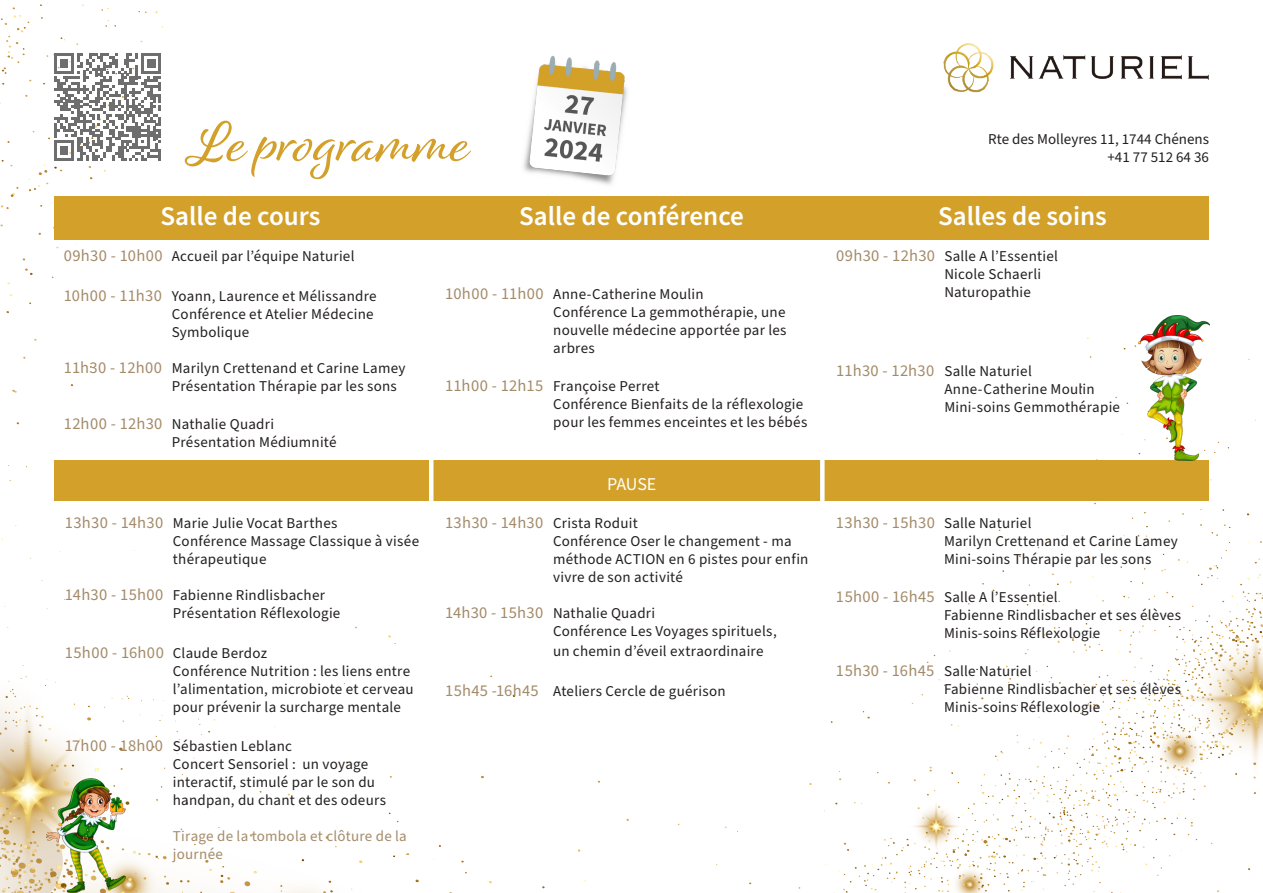
<style>
.page{position:relative;width:1263px;height:893px;background:#fff}
.page>*{position:absolute;margin:0;border:0;box-sizing:border-box;transform-origin:0 0}
.t1{font:60px "Alisha";color:#d3a029}
.t2{font:600 27px "Source Sans Pro";color:#fff}
.t3{font:18px "Source Sans Pro";letter-spacing:-.015em;color:#fff}
.t4{font:15px/18px "Source Sans Pro";letter-spacing:.015em;color:#231f20}
.t5{font:15px/18px "Source Sans Pro";letter-spacing:.015em;color:#a48b6a}
.s1{font-size:16.5px;color:#a48b6a}
</style>
<div class="page">
<img style="left:0;top:3px;width:1263px;height:890px">
<div style="left:54px;top:196px;width:1155px;height:43px;background:#d3a029"></div>
<img style="left:928px;top:15px;width:306px;height:81px">
<div style="left:54px;top:460px;width:1155px;height:41px;background:#d3a029"></div>
<hr style="left:429px;top:248px;width:4px;height:644px;background:#fff">
<div style="left:820px;top:248px;width:5px;height:644px;background:#fff"></div>
<svg style="left:54px;top:53px;width:107px;height:108px"></svg>
<img style="left:504px;top:40px;width:144px;height:156px">
<img style="left:47px;top:778px;width:78px;height:115px">
<img style="left:1139px;top:316px;width:70px;height:144px">
<p class="t1" style="left:189px;top:106px;width:282px">Le programme</p>
<p class="t4" style="left:988px;top:130px;width:222px">Rte des Molleyres 11, 1744 Chénens</p>
<p class="t4" style="left:1107px;top:148px;width:103px">+41 77 512 64 36</p>
<p class="t2" style="left:160px;top:198px;width:162px">Salle de cours</p>
<p class="t2" style="left:519px;top:198px;width:226px">Salle de conférence</p>
<p class="t2" style="left:938px;top:198px;width:170px">Salles de soins</p>
<p class="t4" style="left:64px;top:248px;width:292px"><span class="s1">09h30 - 10h00</span> Accueil par l’équipe Naturiel</p>
<p class="t4" style="left:64px;top:287px;width:314px"><span class="s1">10h00 - 11h30</span> Yoann, Laurence et Mélissandre</p>
<p class="t4" style="left:172px;top:305px;width:203px">Conférence et Atelier Médecine<br>Symbolique</p>
<p class="t4" style="left:64px;top:359px;width:343px"><span class="s1">11h30 - 12h00</span> Marilyn Crettenand et Carine Lamey</p>
<p class="t4" style="left:172px;top:377px;width:227px">Présentation Thérapie par les sons</p>
<p class="t4" style="left:172px;top:415px;width:166px;text-indent:-108px"><span class="s1">12h00 - 12h30</span> Nathalie Quadri<br>Présentation Médiumnité</p>
<p class="t4" style="left:173px;top:515px;width:248px;text-indent:-108px"><span class="s1">13h30 - 14h30</span> Marie Julie Vocat Barthes<br>Conférence Massage Classique à visée</p>
<p class="t4" style="left:173px;top:551px;width:95px">thérapeutique</p>
<p class="t4" style="left:173px;top:587px;width:169px;text-indent:-108px"><span class="s1">14h30 - 15h00</span> Fabienne Rindlisbacher<br>Présentation Réflexologie</p>
<p class="t4" style="left:65px;top:644px;width:204px"><span class="s1">15h00 - 16h00</span> Claude Berdoz</p>
<p class="t4" style="left:173px;top:662px;width:242px">Conférence Nutrition : les liens entre l’alimentation, microbiote et cerveau pour prévenir la surcharge mentale</p>
<p class="t4" style="left:65px;top:738px;width:229px"><span class="s1">17h00 - 18h00</span> Sébastien Leblanc</p>
<p class="t4" style="left:173px;top:756px;width:215px">Concert Sensoriel : un voyage interactif, stimulé par le son du handpan, du chant et des odeurs</p>
<p class="t5" style="left:173px;top:828px;width:235px">Tirage de la tombola et clôture de la journée</p>
<p class="t4" style="left:553px;top:285px;width:235px;text-indent:-108px"><span class="s1">10h00 - 11h00</span> Anne-Catherine Moulin<br>Conférence La gemmothérapie, une nouvelle médecine apportée par les arbres</p>
<p class="t4" style="left:445px;top:377px;width:216px"><span class="s1">11h00 - 12h15</span> Françoise Perret</p>
<p class="t4" style="left:553px;top:395px;width:256px">Conférence Bienfaits de la réflexologie pour les femmes enceintes et les bébés</p>
<p class="t3" style="left:607px;top:472px;width:51px">PAUSE</p>
<p class="t4" style="left:553px;top:515px;width:257px;text-indent:-108px"><span class="s1">13h30 - 14h30</span> Crista Roduit<br>Conférence Oser le changement - ma méthode ACTION en 6 pistes pour enfin vivre de son activité</p>
<p class="t4" style="left:445px;top:605px;width:212px"><span class="s1">14h30 - 15h30</span> Nathalie Quadri</p>
<p class="t4" style="left:553px;top:623px;width:225px">Conférence Les Voyages spirituels,</p>
<p class="t4" style="left:553px;top:642px;width:212px">un chemin d’éveil extraordinaire</p>
<p class="t4" style="left:445px;top:682px;width:282px"><span class="s1">15h45 -16h45</span> Ateliers Cercle de guérison</p>
<p class="t4" style="left:944px;top:248px;width:115px;text-indent:-108px"><span class="s1">09h30 - 12h30</span> Salle A l’Essentiel<br>Nicole Schaerli<br>Naturopathie</p>
<p class="t4" style="left:944px;top:363px;width:177px;text-indent:-108px"><span class="s1">11h30 - 12h30</span> Salle Naturiel<br>Anne-Catherine Moulin<br>Mini-soins Gemmothérapie</p>
<p class="t4" style="left:944px;top:515px;width:235px;text-indent:-108px"><span class="s1">13h30 - 15h30</span> Salle Naturiel<br>Marilyn Crettenand et Carine Lamey</p>
<p class="t4" style="left:944px;top:551px;width:209px">Mini-soins Thérapie par les sons</p>
<p class="t4" style="left:944px;top:588px;width:238px;text-indent:-108px"><span class="s1">15h00 - 16h45</span> Salle A l’Essentiel<br>Fabienne Rindlisbacher et ses élèves<br>Minis-soins Réflexologie</p>
<p class="t4" style="left:944px;top:662px;width:238px;text-indent:-108px"><span class="s1">15h30 - 16h45</span> Salle Naturiel<br>Fabienne Rindlisbacher et ses élèves<br>Minis-soins Réflexologie</p>
</div>
